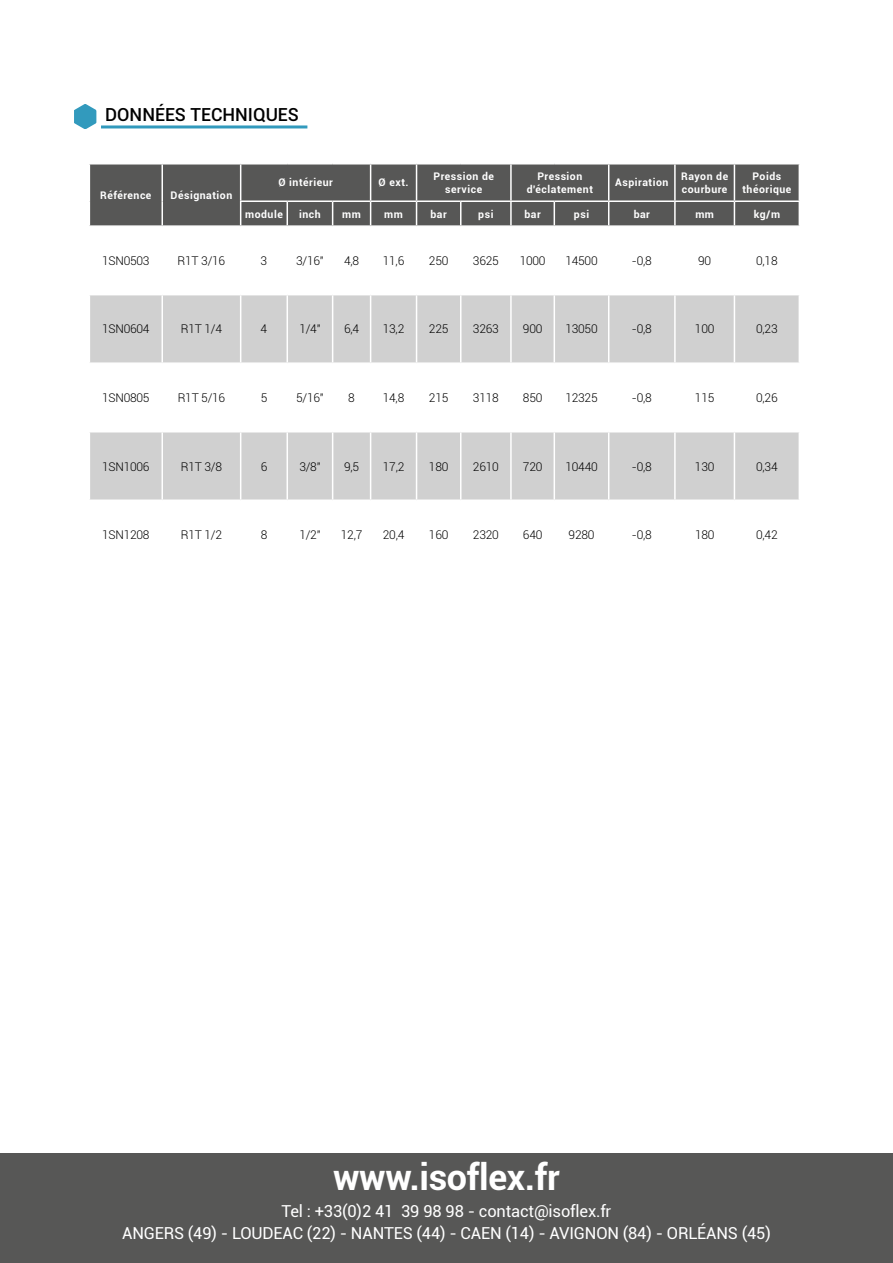
<style>
.page{position:relative;width:893px;height:1263px;background:#fff}
.page>*{position:absolute;margin:0;border:0;box-sizing:border-box;transform-origin:0 0}
.t1{font:700 36px "Roboto";letter-spacing:-.01em;color:#fff}
.t2{font:500 18px "Roboto";color:#000}
.t3{font:16.5px/22px "Roboto";letter-spacing:-.01em;color:#fff;text-align:center}
.t4{font:300 12px "Roboto";letter-spacing:-.02em;color:#000}
.t5{font:700 10.5px/12.6px "Roboto";letter-spacing:.05em;color:#fff;text-align:center}
</style>
<div class="page">
<svg style="left:74px;top:104px;width:31px;height:25px"></svg>
<hr style="left:101px;top:125px;width:206px;height:3px;background:#329abd">
<div style="left:0;top:1153px;width:893px;height:110px;background:#575756"></div>
<svg style="left:90px;top:295px;width:709px;height:204px;fill:#d0d0d0"></svg>
<hr style="left:510px;top:295px;width:2px;height:67px;background:#fff">
<hr style="left:554px;top:295px;width:1px;height:67px;background:#fff">
<hr style="left:608px;top:295px;width:1px;height:67px;background:#fff">
<hr style="left:674px;top:295px;width:2px;height:67px;background:#fff">
<hr style="left:734px;top:295px;width:1px;height:67px;background:#fff">
<hr style="left:89px;top:362px;width:73px;height:2px;background:#fff">
<hr style="left:241px;top:362px;width:46px;height:2px;background:#fff">
<hr style="left:333px;top:362px;width:38px;height:2px;background:#fff">
<hr style="left:461px;top:362px;width:50px;height:2px;background:#fff">
<hr style="left:511px;top:362px;width:43px;height:2px;background:#fff">
<hr style="left:510px;top:364px;width:2px;height:67px;background:#fff">
<hr style="left:554px;top:362px;width:55px;height:2px;background:#fff">
<hr style="left:554px;top:364px;width:1px;height:67px;background:#fff">
<hr style="left:609px;top:362px;width:66px;height:2px;background:#fff">
<hr style="left:608px;top:364px;width:1px;height:67px;background:#fff">
<hr style="left:675px;top:362px;width:59px;height:2px;background:#fff">
<hr style="left:674px;top:364px;width:2px;height:67px;background:#fff">
<hr style="left:734px;top:362px;width:66px;height:2px;background:#fff">
<hr style="left:734px;top:364px;width:1px;height:67px;background:#fff">
<hr style="left:89px;top:431px;width:73px;height:1px;background:#fff">
<hr style="left:241px;top:431px;width:46px;height:1px;background:#fff">
<hr style="left:333px;top:431px;width:38px;height:1px;background:#fff">
<hr style="left:461px;top:431px;width:50px;height:1px;background:#fff">
<hr style="left:511px;top:431px;width:43px;height:1px;background:#fff">
<hr style="left:510px;top:432px;width:2px;height:67px;background:#fff">
<hr style="left:554px;top:431px;width:55px;height:1px;background:#fff">
<hr style="left:554px;top:432px;width:1px;height:67px;background:#fff">
<hr style="left:609px;top:431px;width:66px;height:1px;background:#fff">
<hr style="left:608px;top:432px;width:1px;height:67px;background:#fff">
<hr style="left:675px;top:431px;width:59px;height:1px;background:#fff">
<hr style="left:674px;top:432px;width:2px;height:67px;background:#fff">
<hr style="left:734px;top:431px;width:66px;height:1px;background:#fff">
<hr style="left:734px;top:432px;width:1px;height:67px;background:#fff">
<hr style="left:161px;top:295px;width:2px;height:67px;background:#fff">
<hr style="left:240px;top:295px;width:1px;height:67px;background:#fff">
<hr style="left:162px;top:362px;width:79px;height:2px;background:#fff">
<hr style="left:161px;top:364px;width:2px;height:67px;background:#fff">
<hr style="left:240px;top:364px;width:1px;height:67px;background:#fff">
<hr style="left:162px;top:431px;width:79px;height:1px;background:#fff">
<hr style="left:161px;top:432px;width:2px;height:67px;background:#fff">
<hr style="left:240px;top:432px;width:1px;height:67px;background:#fff">
<hr style="left:287px;top:295px;width:1px;height:67px;background:#fff">
<hr style="left:332px;top:295px;width:1px;height:67px;background:#fff">
<hr style="left:287px;top:362px;width:46px;height:2px;background:#fff">
<hr style="left:287px;top:364px;width:1px;height:67px;background:#fff">
<hr style="left:332px;top:364px;width:1px;height:67px;background:#fff">
<hr style="left:287px;top:431px;width:46px;height:1px;background:#fff">
<hr style="left:287px;top:432px;width:1px;height:67px;background:#fff">
<hr style="left:332px;top:432px;width:1px;height:67px;background:#fff">
<hr style="left:370px;top:295px;width:1px;height:67px;background:#fff">
<hr style="left:371px;top:362px;width:46px;height:2px;background:#fff">
<hr style="left:370px;top:364px;width:1px;height:67px;background:#fff">
<hr style="left:371px;top:431px;width:46px;height:1px;background:#fff">
<hr style="left:370px;top:432px;width:1px;height:67px;background:#fff">
<svg style="left:89px;top:164px;width:711px;height:62px;background:#60605f"></svg>
<hr style="left:417px;top:225px;width:44px;height:2px;background:#fff">
<hr style="left:416px;top:295px;width:1px;height:67px;background:#fff">
<hr style="left:460px;top:295px;width:1px;height:67px;background:#fff">
<hr style="left:417px;top:362px;width:44px;height:2px;background:#fff">
<hr style="left:416px;top:364px;width:1px;height:67px;background:#fff">
<hr style="left:460px;top:364px;width:1px;height:67px;background:#fff">
<hr style="left:417px;top:431px;width:44px;height:1px;background:#fff">
<hr style="left:416px;top:432px;width:1px;height:67px;background:#fff">
<hr style="left:460px;top:432px;width:1px;height:67px;background:#fff">
<h2 class="t2" style="left:105px;top:102px;width:195px">DONNÉES TECHNIQUES</h2>
<p class="t5" style="left:100px;top:188px;width:53px">Référence</p>
<p class="t5" style="left:171px;top:188px;width:63px">Désignation</p>
<p class="t5" style="left:278px;top:176px;width:56px">Ø intérieur</p>
<p class="t5" style="left:379px;top:176px;width:32px">Ø ext.</p>
<p class="t5" style="left:433px;top:170px;width:62px">Pression de service</p>
<p class="t5" style="left:527px;top:170px;width:68px">Pression d'éclatement</p>
<p class="t5" style="left:615px;top:176px;width:55px">Aspiration</p>
<p class="t5" style="left:681px;top:170px;width:49px;text-align:left">Rayon de courbure</p>
<p class="t5" style="left:742px;top:170px;width:51px">Poids théorique</p>
<p class="t5" style="left:245px;top:207px;width:39px">module</p>
<p class="t5" style="left:299px;top:207px;width:23px">inch</p>
<p class="t5" style="left:342px;top:207px;width:20px">mm</p>
<p class="t5" style="left:384px;top:207px;width:20px">mm</p>
<p class="t5" style="left:430px;top:207px;width:18px">bar</p>
<p class="t5" style="left:478px;top:207px;width:17px">psi</p>
<p class="t5" style="left:524px;top:207px;width:18px">bar</p>
<p class="t5" style="left:574px;top:207px;width:17px">psi</p>
<p class="t5" style="left:634px;top:207px;width:18px">bar</p>
<p class="t5" style="left:695px;top:207px;width:20px">mm</p>
<p class="t5" style="left:754px;top:207px;width:28px">kg/m</p>
<p class="t4" style="left:102px;top:252px;width:49px">1SN0503</p>
<p class="t4" style="left:178px;top:252px;width:49px">R1T 3/16</p>
<p class="t4" style="left:261px;top:252px;width:8px">3</p>
<p class="t4" style="left:296px;top:252px;width:29px">3/16"</p>
<p class="t4" style="left:344px;top:252px;width:17px">4,8</p>
<p class="t4" style="left:383px;top:252px;width:23px">11,6</p>
<p class="t4" style="left:429px;top:252px;width:21px">250</p>
<p class="t4" style="left:473px;top:252px;width:27px">3625</p>
<p class="t4" style="left:520px;top:252px;width:27px">1000</p>
<p class="t4" style="left:565px;top:252px;width:34px">14500</p>
<p class="t4" style="left:632px;top:252px;width:21px">-0,8</p>
<p class="t4" style="left:698px;top:252px;width:15px">90</p>
<p class="t4" style="left:756px;top:252px;width:23px">0,18</p>
<p class="t4" style="left:102px;top:321px;width:49px">1SN0604</p>
<p class="t4" style="left:181px;top:321px;width:43px">R1T 1/4</p>
<p class="t4" style="left:261px;top:321px;width:8px">4</p>
<p class="t4" style="left:299px;top:321px;width:23px">1/4"</p>
<p class="t4" style="left:344px;top:321px;width:17px">6,4</p>
<p class="t4" style="left:383px;top:321px;width:23px">13,2</p>
<p class="t4" style="left:429px;top:321px;width:21px">225</p>
<p class="t4" style="left:473px;top:321px;width:27px">3263</p>
<p class="t4" style="left:523px;top:321px;width:21px">900</p>
<p class="t4" style="left:565px;top:321px;width:34px">13050</p>
<p class="t4" style="left:632px;top:321px;width:21px">-0,8</p>
<p class="t4" style="left:695px;top:321px;width:21px">100</p>
<p class="t4" style="left:756px;top:321px;width:23px">0,23</p>
<p class="t4" style="left:102px;top:389px;width:49px">1SN0805</p>
<p class="t4" style="left:178px;top:389px;width:49px">R1T 5/16</p>
<p class="t4" style="left:261px;top:389px;width:8px">5</p>
<p class="t4" style="left:296px;top:389px;width:29px">5/16"</p>
<p class="t4" style="left:348px;top:389px;width:8px">8</p>
<p class="t4" style="left:383px;top:389px;width:23px">14,8</p>
<p class="t4" style="left:429px;top:389px;width:21px">215</p>
<p class="t4" style="left:473px;top:389px;width:27px">3118</p>
<p class="t4" style="left:523px;top:389px;width:21px">850</p>
<p class="t4" style="left:565px;top:389px;width:34px">12325</p>
<p class="t4" style="left:632px;top:389px;width:21px">-0,8</p>
<p class="t4" style="left:695px;top:389px;width:21px">115</p>
<p class="t4" style="left:756px;top:389px;width:23px">0,26</p>
<p class="t4" style="left:102px;top:458px;width:49px">1SN1006</p>
<p class="t4" style="left:181px;top:458px;width:43px">R1T 3/8</p>
<p class="t4" style="left:261px;top:458px;width:8px">6</p>
<p class="t4" style="left:299px;top:458px;width:23px">3/8"</p>
<p class="t4" style="left:344px;top:458px;width:17px">9,5</p>
<p class="t4" style="left:383px;top:458px;width:23px">17,2</p>
<p class="t4" style="left:429px;top:458px;width:21px">180</p>
<p class="t4" style="left:473px;top:458px;width:27px">2610</p>
<p class="t4" style="left:523px;top:458px;width:21px">720</p>
<p class="t4" style="left:565px;top:458px;width:34px">10440</p>
<p class="t4" style="left:632px;top:458px;width:21px">-0,8</p>
<p class="t4" style="left:695px;top:458px;width:21px">130</p>
<p class="t4" style="left:756px;top:458px;width:23px">0,34</p>
<p class="t4" style="left:102px;top:526px;width:49px">1SN1208</p>
<p class="t4" style="left:181px;top:526px;width:43px">R1T 1/2</p>
<p class="t4" style="left:261px;top:526px;width:8px">8</p>
<p class="t4" style="left:299px;top:526px;width:23px">1/2"</p>
<p class="t4" style="left:341px;top:526px;width:23px">12,7</p>
<p class="t4" style="left:383px;top:526px;width:23px">20,4</p>
<p class="t4" style="left:429px;top:526px;width:21px">160</p>
<p class="t4" style="left:473px;top:526px;width:27px">2320</p>
<p class="t4" style="left:523px;top:526px;width:21px">640</p>
<p class="t4" style="left:569px;top:526px;width:27px">9280</p>
<p class="t4" style="left:632px;top:526px;width:21px">-0,8</p>
<p class="t4" style="left:695px;top:526px;width:21px">180</p>
<p class="t4" style="left:756px;top:526px;width:23px">0,42</p>
<h1 class="t1" style="left:333px;top:1152px;width:228px">www.isoflex.fr</h1>
<h3 class="t3" style="left:122px;top:1199px;width:650px">Tel : +33(0)2 41 39 98 98 - contact@isoflex.fr<br>ANGERS (49) - LOUDEAC (22) - NANTES (44) - CAEN (14) - AVIGNON (84) - ORLÉANS (45)</h3>
</div>
